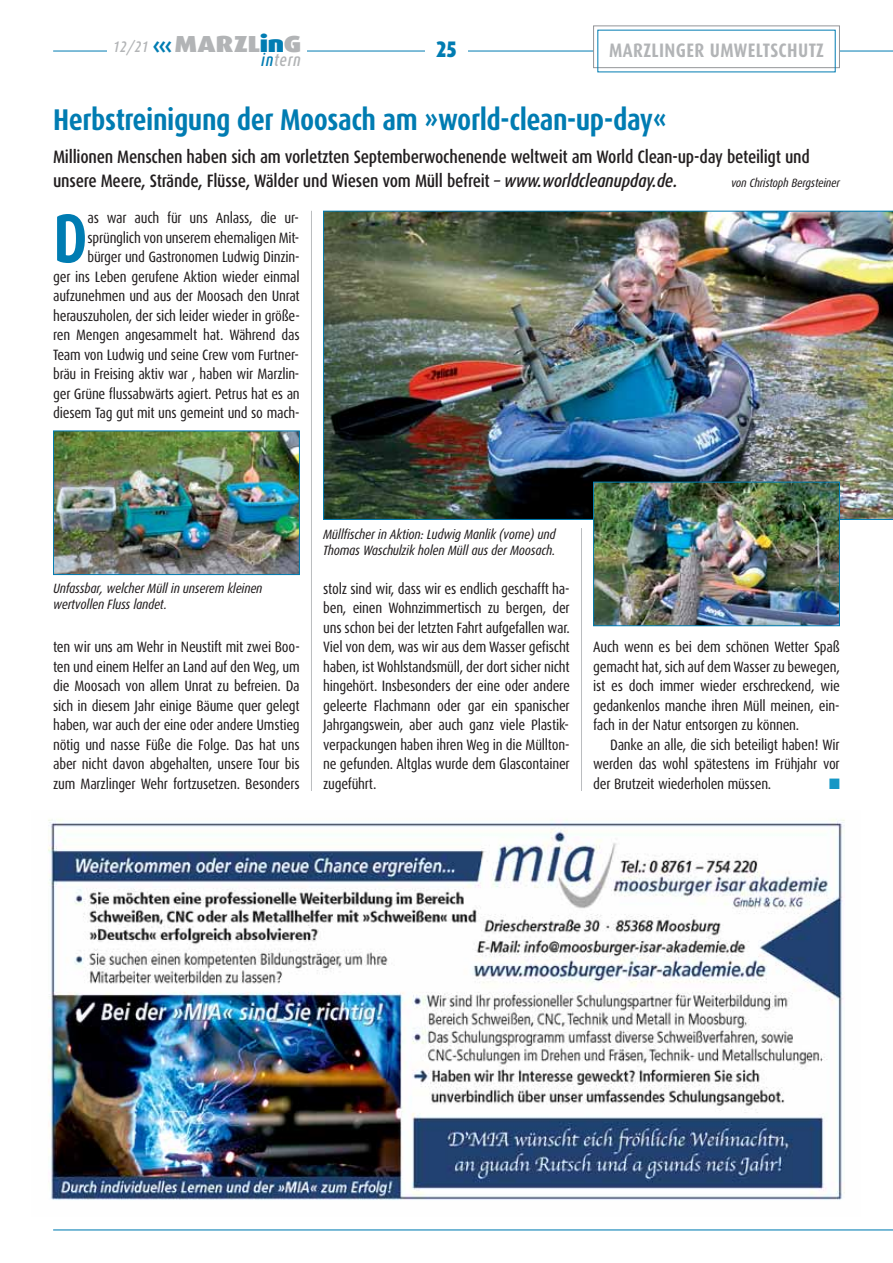
<style>
.page{position:relative;width:893px;height:1263px;background:#fff}
.page>*{position:absolute;margin:0;border:0;box-sizing:border-box;transform-origin:0 0}
.t1{font:700 69.15px "Dax Condensed";color:#007cb2;scale:.93 1}
.t2{font:700 30px "Dax Condensed";letter-spacing:-.015em;color:#007cb2}
.t3{font:900 23.25px "Dax Wide";letter-spacing:-.01em;color:#b2b4b6}
.t4{font:900 22.5px "Dax Condensed";color:#007cb2}
.t5{font:700 19.5px "Dax Condensed";letter-spacing:.02em;color:#b2b4b6}
.t6{font:500 18px/24px "Dax Condensed";letter-spacing:-.015em;color:#231f20}
.t7{font:italic 500 17.55px "Dax Condensed";letter-spacing:.05em;color:#b2b4b6;scale:.91 1}
.t8{font:15px/19.5px "Dax Condensed";letter-spacing:-.015em;color:#231f20;text-align:justify}
.t9{font:15px "Zapf Dingbats ITC";color:#1597c5;scale:.95 1}
.t10{font:italic 13.5px/16.5px "Dax Condensed";letter-spacing:-.015em;color:#231f20}
.t11{font:italic 12px "Dax Condensed";letter-spacing:-.015em;color:#231f20}
.s1{font-family:"Dax Condensed";font-weight:500;font-style:italic;font-size:15.3px}
.s2{font-weight:700;font-size:24.3px;color:#007cb2}
.s3{color:#007cb2}
.s4{font-style:italic}
</style>
<div class="page">
<hr style="left:53px;top:1229px;width:840px;height:1px;background:#007cb2">
<hr style="left:53px;top:51px;width:840px;height:1px;background:#007cb2">
<div style="left:425px;top:30px;width:43px;height:42px;background:#fff"></div>
<div style="left:594px;top:26px;width:245px;height:41px;background:#fff"></div>
<div style="left:593px;top:26px;width:247px;height:42px;border:1px solid #939598"></div>
<div style="left:108px;top:45px;width:199px;height:16px;background:#fff"></div>
<img style="left:323px;top:211px;width:570px;height:309px">
<img style="left:55px;top:432px;width:243px;height:141px">
<div style="left:53px;top:430px;width:247px;height:145px;border:1px solid #007cb2"></div>
<img style="left:595px;top:484px;width:243px;height:140px">
<div style="left:593px;top:482px;width:247px;height:144px;border:1px solid #007cb2"></div>
<img style="left:48px;top:819px;width:797px;height:381px">
<hr style="left:311px;top:211px;width:1px;height:580px;background:#bbbdc0">
<hr style="left:581px;top:528px;width:1px;height:263px;background:#bbbdc0">
<h3 class="t3" style="left:113px;top:36px;width:190px"><span class="s1">12/21</span> <span class="s2">‹‹‹</span>MARZL<span class="s3">in</span>G</h3>
<p class="t7" style="left:261px;top:52px;width:45px"><span class="s3">in</span>tern</p>
<h3 class="t4" style="left:436px;top:42px;width:22px">25</h3>
<h3 class="t5" style="left:609px;top:40px;width:216px">MARZLINGER UMWELTSCHUTZ</h3>
<h2 class="t2" style="left:53px;top:104px;width:615px">Herbstreinigung der Moosach am »world-clean-up-day«</h2>
<p class="t6" style="left:53px;top:146px;width:758px">Millionen Menschen haben sich am vorletzten Septemberwochenende weltweit am World Clean-up-day beteiligt und unsere Meere, Strände, Flüsse, Wälder und Wiesen vom Müll befreit <span class="s4">– www.worldcleanupday.de.</span></p>
<p class="t11" style="left:731px;top:177px;width:110px">von Christoph Bergsteiner</p>
<p class="t8" style="left:53px;top:209px;width:248px;text-align:right">as war auch für uns Anlass, die ur&shy;sprünglich von unserem ehemaligen Mit&shy;bürger und Gastronomen Ludwig Dinzin-<br>ger ins Leben gerufene Aktion wieder einmal aufzunehmen und aus der Moosach den Unrat herauszuholen, der sich leider wieder in größe&shy;ren Mengen angesammelt hat. Während das Team von Ludwig und seine Crew vom Furtner&shy;bräu in Freising aktiv war , haben wir Marzlin&shy;ger Grüne flussabwärts agiert. Petrus hat es an diesem Tag gut mit uns gemeint und so mach-</p>
<h1 class="t1" style="left:53px;top:204px;width:39px">D</h1>
<p class="t10" style="left:53px;top:580px;width:211px">Unfassbar, welcher Müll in unserem kleinen wertvollen Fluss landet.</p>
<p class="t8" style="left:53px;top:638px;width:248px">ten wir uns am Wehr in Neustift mit zwei Boo&shy;ten und einem Helfer an Land auf den Weg, um die Moosach von allem Unrat zu befreien. Da sich in diesem Jahr einige Bäume quer gelegt haben, war auch der eine oder andere Umstieg nötig und nasse Füße die Folge. Das hat uns aber nicht davon abgehalten, unsere Tour bis zum Marzlinger Wehr fortzusetzen. Besonders</p>
<p class="t10" style="left:323px;top:526px;width:234px">Müllfischer in Aktion: Ludwig Manlik (vorne) und<br>Thomas Waschulzik holen Müll aus der Moosach.</p>
<p class="t8" style="left:323px;top:580px;width:248px">stolz sind wir, dass wir es endlich geschafft ha&shy;ben, einen Wohnzimmertisch zu bergen, der uns schon bei der letzten Fahrt aufgefallen war.<br>Viel von dem, was wir aus dem Wasser gefischt haben, ist Wohlstandsmüll, der dort sicher nicht hingehört. Insbesonders der eine oder andere geleerte Flachmann oder gar ein spanischer Jahrgangswein, aber auch ganz viele Plastik&shy;verpackungen haben ihren Weg in die Müllton&shy;ne gefunden. Altglas wurde dem Glascontainer zugeführt.</p>
<p class="t8" style="left:593px;top:638px;width:248px">Auch wenn es bei dem schönen Wetter Spaß gemacht hat, sich auf dem Wasser zu bewegen, ist es doch immer wieder erschreckend, wie gedankenlos manche ihren Müll meinen, ein&shy;fach in der Natur entsorgen zu können.</p>
<p class="t8" style="left:593px;top:736px;width:248px;text-indent:17px">Danke an alle, die sich beteiligt haben! Wir werden das wohl spätestens im Frühjahr vor der Brutzeit wiederholen müssen.</p>
<p class="t9" style="left:829px;top:778px;width:13px">■</p>
</div>
